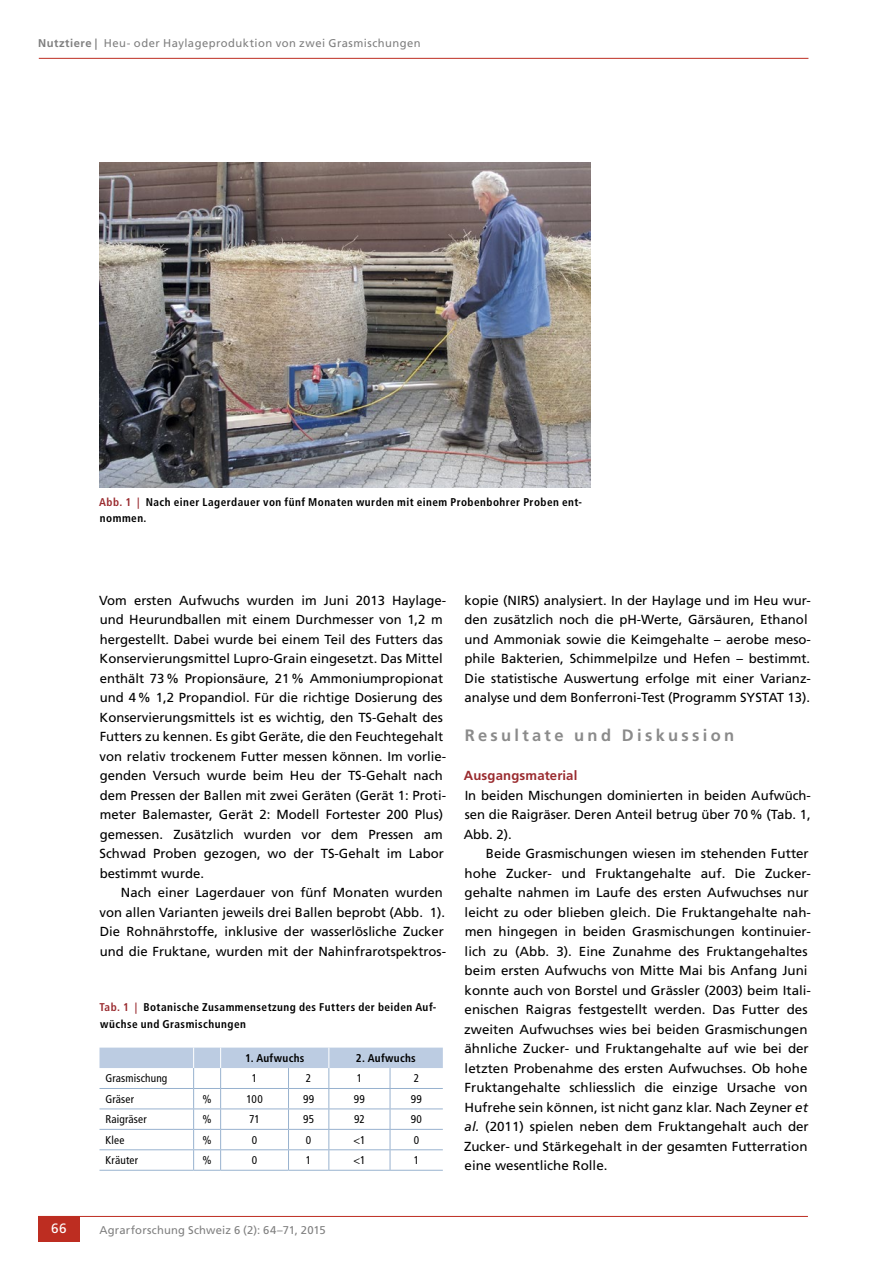
<style>
.page{position:relative;width:893px;height:1263px;background:#fff}
.page>*{position:absolute;margin:0;border:0;box-sizing:border-box;transform-origin:0 0}
.t1{font:700 16.5px "Frutiger LT Std";letter-spacing:.2em;color:#8b8b8b}
.t2{font:13.5px "Frutiger LT Std";color:#fff}
.t3{font:13.2px/19.5px "Frutiger LT Std";color:#000}
.t4{font:700 13.2px "Frutiger LT Std";letter-spacing:.01em;color:#9a2b2f}
.t5{font:700 condensed 11.25px/16.5px "Frutiger LT Std";letter-spacing:.04em;color:#000}
.t6{font:condensed 11.25px "Frutiger LT Std";letter-spacing:.015em;color:#000}
.t7{font:11.25px "Frutiger LT Std";letter-spacing:.035em;color:#808080}
.t8{font:11.25px "Frutiger LT Std";letter-spacing:.015em;color:#808080}
.s1{font-weight:700}
.s2{color:#9a2b2f}
.s3{font-style:italic}
</style>
<div class="page">
<hr style="left:39px;top:58px;width:769px;height:1px;background:#bd2d21">
<hr style="left:38px;top:1216px;width:770px;height:1px;background:#bd2d21">
<div style="left:38px;top:1216px;width:42px;height:26px;background:#bd2d21"></div>
<img style="left:99px;top:162px;width:492px;height:326px">
<svg style="left:99px;top:1047px;width:344px;height:124px"></svg>
<hr style="left:221px;top:1170px;width:67px;height:1px;background:#98b2cf">
<hr style="left:288px;top:1170px;width:41px;height:1px;background:#98b2cf">
<hr style="left:329px;top:1170px;width:61px;height:1px;background:#98b2cf">
<hr style="left:390px;top:1170px;width:53px;height:1px;background:#98b2cf">
<p class="t7" style="left:38px;top:36px;width:384px"><span class="s1">Nutztiere |</span> Heu- oder Haylageproduktion von zwei Grasmischungen</p>
<p class="t5" style="left:99px;top:493px;width:484px"><span class="s2">Abb. 1 |</span> Nach einer Lagerdauer von fünf Monaten wurden mit einem Probenbohrer Proben ent&shy;nommen.</p>
<p class="t2" style="left:51px;top:1221px;width:17px">66</p>
<p class="t3" style="left:99px;top:590px;width:348px">Vom ersten Aufwuchs wurden im Juni 2013 Haylage&shy;und Heurundballen mit einem Durchmesser von 1,2 m hergestellt. Dabei wurde bei einem Teil des Futters das Konservierungsmittel Lupro-Grain eingesetzt. Das Mittel enthält 73% Propionsäure, 21% Ammoniumpropionat und 4% 1,2 Propandiol. Für die richtige Dosierung des Konservierungsmittels ist es wichtig, den TS-Gehalt des Futters zu kennen. Es gibt Geräte, die den Feuchtegehalt von relativ trockenem Futter messen können. Im vorlie&shy;genden Versuch wurde beim Heu der TS-Gehalt nach dem Pressen der Ballen mit zwei Geräten (Gerät 1: Proti&shy;meter Balemaster, Gerät 2: Modell Fortester 200 Plus) gemessen. Zusätzlich wurden vor dem Pressen am Schwad Proben gezogen, wo der TS-Gehalt im Labor bestimmt wurde.</p>
<p class="t3" style="left:100px;top:883px;width:348px;text-indent:21px">Nach einer Lagerdauer von fünf Monaten wurden von allen Varianten jeweils drei Ballen beprobt (Abb. 1).<br>Die Rohnährstoffe, inklusive der wasserlösliche Zucker und die Fruktane, wurden mit der Nahinfrarotspektros-</p>
<p class="t5" style="left:99px;top:999px;width:339px"><span class="s2">Tab. 1 |</span> Botanische Zusammensetzung des Futters der beiden Auf&shy;wüchse und Grasmischungen</p>
<p class="t5" style="left:245px;top:1050px;width:61px">1. Aufwuchs</p>
<p class="t5" style="left:356px;top:1050px;width:61px">2. Aufwuchs</p>
<p class="t6" style="left:105px;top:1072px;width:63px">Grasmischung</p>
<p class="t6" style="left:252px;top:1072px;width:7px">1</p>
<p class="t6" style="left:306px;top:1072px;width:7px">2</p>
<p class="t6" style="left:357px;top:1072px;width:7px">1</p>
<p class="t6" style="left:414px;top:1072px;width:7px">2</p>
<p class="t6" style="left:105px;top:1092px;width:30px">Gräser</p>
<p class="t6" style="left:203px;top:1092px;width:11px">%</p>
<p class="t6" style="left:246px;top:1092px;width:18px">100</p>
<p class="t6" style="left:303px;top:1092px;width:13px">99</p>
<p class="t6" style="left:354px;top:1092px;width:13px">99</p>
<p class="t6" style="left:411px;top:1092px;width:13px">99</p>
<p class="t6" style="left:105px;top:1113px;width:43px">Raigräser</p>
<p class="t6" style="left:203px;top:1113px;width:11px">%</p>
<p class="t6" style="left:249px;top:1113px;width:12px">71</p>
<p class="t6" style="left:303px;top:1113px;width:13px">95</p>
<p class="t6" style="left:354px;top:1113px;width:12px">92</p>
<p class="t6" style="left:411px;top:1113px;width:13px">90</p>
<p class="t6" style="left:105px;top:1133px;width:20px">Klee</p>
<p class="t6" style="left:203px;top:1133px;width:11px">%</p>
<p class="t6" style="left:252px;top:1133px;width:7px">0</p>
<p class="t6" style="left:306px;top:1133px;width:7px">0</p>
<p class="t6" style="left:353px;top:1133px;width:14px">&lt;1</p>
<p class="t6" style="left:414px;top:1133px;width:7px">0</p>
<p class="t6" style="left:105px;top:1154px;width:34px">Kräuter</p>
<p class="t6" style="left:203px;top:1154px;width:11px">%</p>
<p class="t6" style="left:252px;top:1154px;width:7px">0</p>
<p class="t6" style="left:306px;top:1154px;width:7px">1</p>
<p class="t6" style="left:353px;top:1154px;width:14px">&lt;1</p>
<p class="t6" style="left:414px;top:1154px;width:7px">1</p>
<p class="t3" style="left:464px;top:590px;width:348px">kopie (NIRS) analysiert. In der Haylage und im Heu wur&shy;den zusätzlich noch die pH-Werte, Gärsäuren, Ethanol und Ammoniak sowie die Keimgehalte – aerobe meso&shy;phile Bakterien, Schimmelpilze und Hefen – bestimmt.<br>Die statistische Auswertung erfolge mit einer Varianz&shy;analyse und dem Bonferroni-Test (Programm SYSTAT 13).</p>
<p class="t1" style="left:465px;top:726px;width:271px">Resultate und Diskussion</p>
<p class="t4" style="left:464px;top:768px;width:115px">Ausgangsmaterial</p>
<p class="t3" style="left:464px;top:785px;width:349px;text-align:justify">In beiden Mischungen dominierten in beiden Aufwüch&shy;sen die Raigräser. Deren Anteil betrug über 70% (Tab. 1, Abb. 2).</p>
<p class="t3" style="left:464px;top:844px;width:348px;text-indent:22px">Beide Grasmischungen wiesen im stehenden Futter hohe Zucker- und Fruktangehalte auf. Die Zucker&shy;gehalte nahmen im Laufe des ersten Aufwuchses nur leicht zu oder blieben gleich. Die Fruktangehalte nah&shy;men hingegen in beiden Grasmischungen kontinuier&shy;lich zu (Abb. 3). Eine Zunahme des Fruktangehaltes beim ersten Aufwuchs von Mitte Mai bis Anfang Juni konnte auch von Borstel und Grässler (2003) beim Itali&shy;enischen Raigras festgestellt werden. Das Futter des zweiten Aufwuchses wies bei beiden Grasmischungen ähnliche Zucker- und Fruktangehalte auf wie bei der letzten Probenahme des ersten Aufwuchses. Ob hohe Fruktangehalte schliesslich die einzige Ursache von Hufrehe sein können, ist nicht ganz klar. Nach Zeyner <span class="s3">et al.</span> (2011) spielen neben dem Fruktangehalt auch der Zucker- und Stärkegehalt in der gesamten Futterration eine wesentliche Rolle.</p>
<p class="t8" style="left:99px;top:1223px;width:228px">Agrarforschung Schweiz 6 (2): 64–71, 2015</p>
</div>
